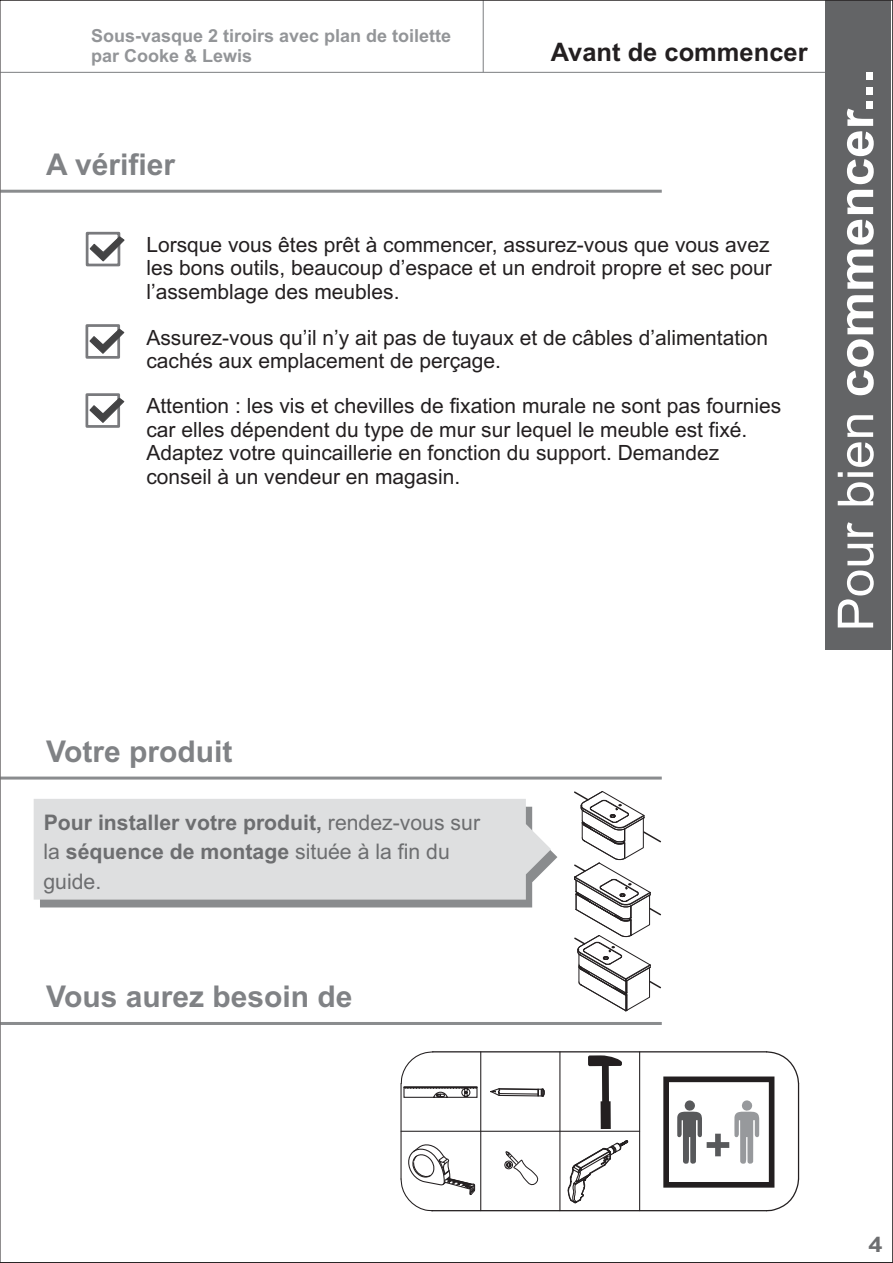
<style>
.page{position:relative;width:893px;height:1263px;background:#fff}
.page>*{position:absolute;margin:0;border:0;box-sizing:border-box;transform-origin:0 0}
.t1{font:700 49.5px "Arial";color:#fff;scale:1.04 1}
.t2{font:700 30px "Arial";color:#808285}
.t3{font:700 25.5px "Arial";color:#231f20}
.t4{font:700 21.45px/29.5px "Arial";color:#6d6e70}
.t5{font:700 21.3px "Arial";color:#6d6e70;scale:1.19 1}
.t6{font:21px/23.4px "Arial";color:#231f20}
.t7{font:700 18px/20.1px "Arial";color:#939598}
.s1{font-weight:400}
</style>
<div class="page">
<hr style="left:1px;top:72px;width:889px;height:1px;background:#8a8c8e">
<div style="left:826px;top:0;width:65px;height:650px;background:#636466"></div>
<hr style="left:483px;top:0;width:1px;height:72px;background:#8a8c8e">
<hr style="left:1px;top:190px;width:661px;height:3px;background:#8a8c8e">
<hr style="left:1px;top:777px;width:661px;height:3px;background:#8a8c8e">
<hr style="left:1px;top:1022px;width:661px;height:3px;background:#8a8c8e">
<div style="left:86px;top:232px;width:34px;height:34px;border:3px solid #797a7d"></div>
<svg style="left:90px;top:236px;width:35px;height:25px"></svg>
<div style="left:86px;top:324px;width:34px;height:35px;border:3px solid #797a7d"></div>
<svg style="left:89px;top:329px;width:35px;height:25px"></svg>
<svg style="left:40px;top:851px;width:517px;height:56px;background:#96989a"></svg>
<div style="left:34px;top:799px;width:517px;height:101px;background:#dedfe0"></div>
<svg style="left:765px;top:1051px;width:35px;height:34px"></svg>
<svg style="left:765px;top:1178px;width:35px;height:34px"></svg>
<hr style="left:480px;top:1052px;width:1px;height:159px;background:#231f20">
<hr style="left:433px;top:1051px;width:333px;height:1px;background:#231f20">
<hr style="left:432px;top:1210px;width:334px;height:1px;background:#231f20">
<hr style="left:559px;top:1052px;width:1px;height:159px;background:#231f20">
<hr style="left:401px;top:1131px;width:239px;height:1px;background:#231f20">
<hr style="left:798px;top:1084px;width:1px;height:95px;background:#231f20">
<hr style="left:639px;top:1052px;width:1px;height:159px;background:#231f20">
<svg style="left:567px;top:1140px;width:62px;height:64px"></svg>
<svg style="left:400px;top:1051px;width:78px;height:48px"></svg>
<hr style="left:400px;top:1084px;width:1px;height:95px;background:#231f20">
<svg style="left:400px;top:1143px;width:76px;height:69px"></svg>
<div style="left:663px;top:1077px;width:111px;height:111px;border:6px solid #231f20"></div>
<svg style="left:677px;top:1100px;width:82px;height:64px"></svg>
<svg style="left:490px;top:1088px;width:55px;height:9px"></svg>
<div style="left:504px;top:1161px;width:9px;height:8px;border:1px solid #231f20;border-radius:50%"></div>
<svg style="left:505px;top:1151px;width:34px;height:35px"></svg>
<svg style="left:588px;top:1055px;width:34px;height:11px"></svg>
<div style="left:602px;top:1063px;width:7px;height:40px;background:#231f20"></div>
<div style="left:600px;top:1101px;width:11px;height:28px;background:#231f20"></div>
<div style="left:86px;top:393px;width:34px;height:35px;border:3px solid #797a7d"></div>
<svg style="left:89px;top:398px;width:35px;height:25px"></svg>
<svg style="left:574px;top:791px;width:87px;height:221px"></svg>
<p class="t7" style="left:91px;top:27px;width:361px">Sous-vasque 2 tiroirs avec plan de toilette par Cooke &amp; Lewis</p>
<h2 class="t2" style="left:46px;top:153px;width:130px">A vérifier</h2>
<p class="t3" style="left:551px;top:43px;width:258px">Avant de commencer</p>
<p class="t6" style="left:146px;top:235px;width:627px;text-align:justify">Lorsque vous êtes prêt à commencer, assurez-vous que vous avez les bons outils, beaucoup d’espace et un endroit propre et sec pour l’assemblage des meubles.</p>
<p class="t6" style="left:146px;top:328px;width:623px">Assurez-vous qu’il n’y ait pas de tuyaux et de câbles d’alimentation cachés aux emplacement de perçage.</p>
<p class="t6" style="left:146px;top:396px;width:636px">Attention : les vis et chevilles de fixation murale ne sont pas fournies car elles dépendent du type de mur sur lequel le meuble est fixé.<br>Adaptez votre quincaillerie en fonction du support. Demandez conseil à un vendeur en magasin.</p>
<h1 class="t1" style="left:838px;top:631px;width:542px;rotate:-90deg"><span class="s1">Pour bien</span> commencer...</h1>
<h2 class="t2" style="left:46px;top:740px;width:188px">Votre produit</h2>
<p class="t4" style="left:43px;top:810px;width:438px">Pour installer votre produit, <span class="s1">rendez-vous sur la</span> séquence de montage <span class="s1">située à la fin du guide.</span></p>
<h2 class="t2" style="left:46px;top:986px;width:308px">Vous aurez besoin de</h2>
<p class="t5" style="left:868px;top:1237px;width:13px">4</p>
</div>
